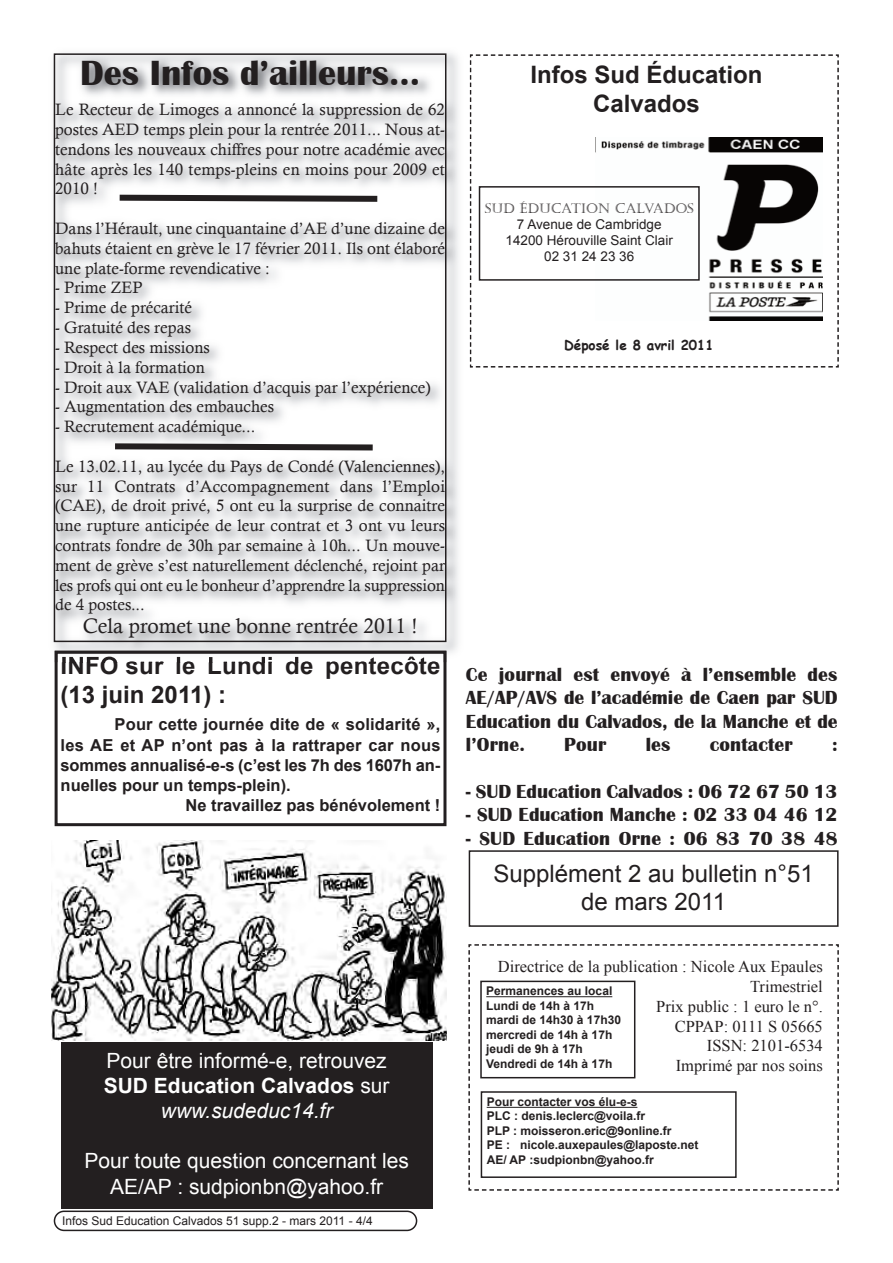
<style>
.page{position:relative;width:893px;height:1263px;background:#fff}
.page>*{position:absolute;margin:0;border:0;box-sizing:border-box;transform-origin:0 0}
.t1{font:700 36px "Britannic";color:#231f20}
.t2{font:700 24px/28.8px "Arial";color:#231f20}
.t3{font:24px/28.8px "Arial";color:#231f20;text-align:center}
.t4{font:21px/25.2px "Arial";color:#fff;text-align:center}
.t5{font:21px "Calisto";color:#231f20}
.t6{font:700 19.5px/23.4px "Britannic";color:#231f20;text-align:justify}
.t7{font:16.5px/19.8px "Calisto";color:#231f20;text-align:justify}
.t8{font:700 16.5px/21.9px "Arial";color:#231f20;text-align:right}
.t9{font:16.5px/19.8px "Times New Roman";color:#231f20;text-align:right}
.t10{font:13.5px/16.2px "Arial";color:#231f20;text-align:center}
.t11{font:13.5px "Castellar";color:#231f20}
.t12{font:700 13.5px "Comic Sans MS";color:#231f20}
.t13{font:700 12px/14.5px "Arial";color:#231f20}
.t14{font:12px "Arial";color:#231f20}
.s1{font-weight:700}
.s2{font-style:italic}
</style>
<div class="page">
<svg style="left:475px;top:54px;width:364px;height:314px"></svg>
<div style="left:55px;top:651px;width:391px;height:175px;border:3px solid #231f20"></div>
<svg style="left:468px;top:944px;width:371px;height:247px"></svg>
<div style="left:519px;top:137px;width:314px;height:183px;background:#fff"></div>
<img style="left:601px;top:137px;width:221px;height:183px">
<div style="left:479px;top:186px;width:221px;height:95px;border:2px solid #231f20"></div>
<div style="left:480px;top:981px;width:155px;height:97px;border:2px solid #231f20"></div>
<hr style="left:486px;top:996px;width:126px;height:1px;background:#231f20">
<img style="left:53px;top:53px;width:420px;height:609px">
<img style="left:470px;top:54px;width:3px;height:313px">
<img style="left:471px;top:55px;width:2px;height:312px">
<img style="left:55px;top:651px;width:391px;height:11px">
<img style="left:56px;top:652px;width:389px;height:10px">
<img style="left:62px;top:657px;width:203px;height:5px">
<div style="left:54px;top:53px;width:392px;height:589px;border:2px solid #231f20"></div>
<img style="left:57px;top:1035px;width:390px;height:188px">
<div style="left:61px;top:1042px;width:372px;height:166px;background:#231f20"></div>
<div style="left:481px;top:1091px;width:256px;height:87px;border:2px solid #231f20"></div>
<hr style="left:487px;top:1107px;width:150px;height:1px;background:#231f20">
<img style="left:52px;top:841px;width:394px;height:199px">
<svg style="left:54px;top:1210px;width:363px;height:21px"></svg>
<div style="left:469px;top:850px;width:370px;height:77px;border:2px solid #231f20"></div>
<svg style="left:114px;top:192px;width:269px;height:13px"></svg>
<svg style="left:109px;top:440px;width:270px;height:13px"></svg>
<h1 class="t1" style="left:80px;top:55px;width:341px">Des Infos d’ailleurs...</h1>
<p class="t7" style="left:55px;top:100px;width:391px">Le Recteur de Limoges a annoncé la suppression de 62 postes AED temps plein pour la rentrée 2011... Nous at&shy;tendons les nouveaux chiffres pour notre académie avec hâte après les 140 temps-pleins en moins pour 2009 et 2010 !</p>
<p class="t7" style="left:55px;top:218px;width:391px">Dans l’Hérault, une cinquantaine d’AE d’une dizaine de bahuts étaient en grève le 17 février 2011. Ils ont élaboré une plate-forme revendicative :</p>
<p class="t7" style="left:55px;top:278px;width:89px">- Prime ZEP</p>
<p class="t7" style="left:55px;top:298px;width:138px">- Prime de précarité</p>
<p class="t7" style="left:55px;top:317px;width:137px">- Gratuité des repas</p>
<p class="t7" style="left:55px;top:337px;width:156px">- Respect des missions</p>
<p class="t7" style="left:55px;top:357px;width:151px">- Droit à la formation</p>
<p class="t7" style="left:55px;top:377px;width:377px">- Droit aux VAE (validation d’acquis par l’expérience)</p>
<p class="t7" style="left:55px;top:397px;width:220px">- Augmentation des embauches</p>
<p class="t7" style="left:55px;top:416px;width:202px">- Recrutement académique...</p>
<p class="t7" style="left:55px;top:456px;width:391px">Le 13.02.11, au lycée du Pays de Condé (Valenciennes), sur 11 Contrats d’Accompagnement dans l’Emploi (CAE), de droit privé, 5 ont eu la surprise de connaitre une rupture anticipée de leur contrat et 3 ont vu leurs contrats fondre de 30h par semaine à 10h... Un mouve&shy;ment de grève s’est naturellement déclenché, rejoint par les profs qui ont eu le bonheur d’apprendre la suppression de 4 postes...</p>
<p class="t5" style="left:83px;top:614px;width:336px">Cela promet une bonne rentrée 2011 !</p>
<h2 class="t2" style="left:61px;top:651px;width:381px">INFO sur le Lundi de pentecôte (13 juin 2011) :</h2>
<p class="t8" style="left:61px;top:713px;width:381px">Pour cette journée dite de « solidarité »,<br>les AE et AP n’ont pas à la rattraper car nous</p>
<p class="t8" style="left:61px;top:754px;width:380px">sommes annualisé-e-s (c’est les 7h des 1607h an-</p>
<p class="t8" style="left:61px;top:774px;width:232px">nuelles pour un temps-plein).</p>
<p class="t8" style="left:186px;top:794px;width:256px">Ne travaillez pas bénévolement !</p>
<p class="t4" style="left:104px;top:1048px;width:287px">Pour être informé-e, retrouvez<br><span class="s1">SUD Education Calvados</span> sur <span class="s2">www.sudeduc14.fr</span></p>
<p class="t4" style="left:84px;top:1148px;width:326px">Pour toute question concernant les<br>AE/AP : sudpionbn@yahoo.fr</p>
<p class="t14" style="left:62px;top:1214px;width:312px">Infos Sud Education Calvados 51 supp.2 - mars 2011 - 4/4</p>
<h2 class="t2" style="left:530px;top:61px;width:234px;text-align:center">Infos Sud Éducation<br>Calvados</h2>
<p class="t11" style="left:485px;top:200px;width:210px">SUD ÉDUCATION CALVADOS</p>
<p class="t10" style="left:506px;top:216px;width:169px">7 Avenue de Cambridge<br>14200 Hérouville Saint Clair<br>02 31 24 23 36</p>
<p class="t12" style="left:564px;top:335px;width:151px">Déposé le 8 avril 2011</p>
<p class="t6" style="left:466px;top:663px;width:373px">Ce journal est envoyé à l’ensemble des AE/AP/AVS de l’académie de Caen par SUD Education du Calvados, de la Manche et de l’Orne.</p>
<p class="t6" style="left:564px;top:733px;width:44px">Pour</p>
<p class="t6" style="left:646px;top:733px;width:26px">les</p>
<p class="t6" style="left:710px;top:733px;width:85px">contacter</p>
<p class="t6" style="left:832px;top:733px;width:7px">:</p>
<p class="t6" style="left:466px;top:780px;width:373px">- SUD Education Calvados : 06 72 67 50 13</p>
<p class="t6" style="left:466px;top:803px;width:373px">- SUD Education Manche : 02 33 04 46 12</p>
<p class="t6" style="left:466px;top:826px;width:373px">- SUD Education Orne : 06 83 70 38 48</p>
<h2 class="t3" style="left:493px;top:859px;width:322px">Supplément 2 au bulletin n°51 de mars 2011</h2>
<p class="t9" style="left:498px;top:957px;width:326px">Directrice de la publication : Nicole Aux Epaules<br>Trimestriel<br>Prix public : 1 euro le n°.<br>CPPAP: 0111 S 05665<br>ISSN: 2101-6534<br>Imprimé par nos soins</p>
<p class="t13" style="left:486px;top:984px;width:136px">Permanences au local<br>Lundi de 14h à 17h mardi de 14h30 à 17h30 mercredi de 14h à 17h jeudi de 9h à 17h<br>Vendredi de 14h à 17h</p>
<p class="t13" style="left:487px;top:1094px;width:213px">Pour contacter vos élu-e-s<br>PLC : denis.leclerc@voila.fr<br>PLP : moisseron.eric@9online.fr<br>PE : nicole.auxepaules@laposte.net<br>AE/ AP :sudpionbn@yahoo.fr</p>
</div>
